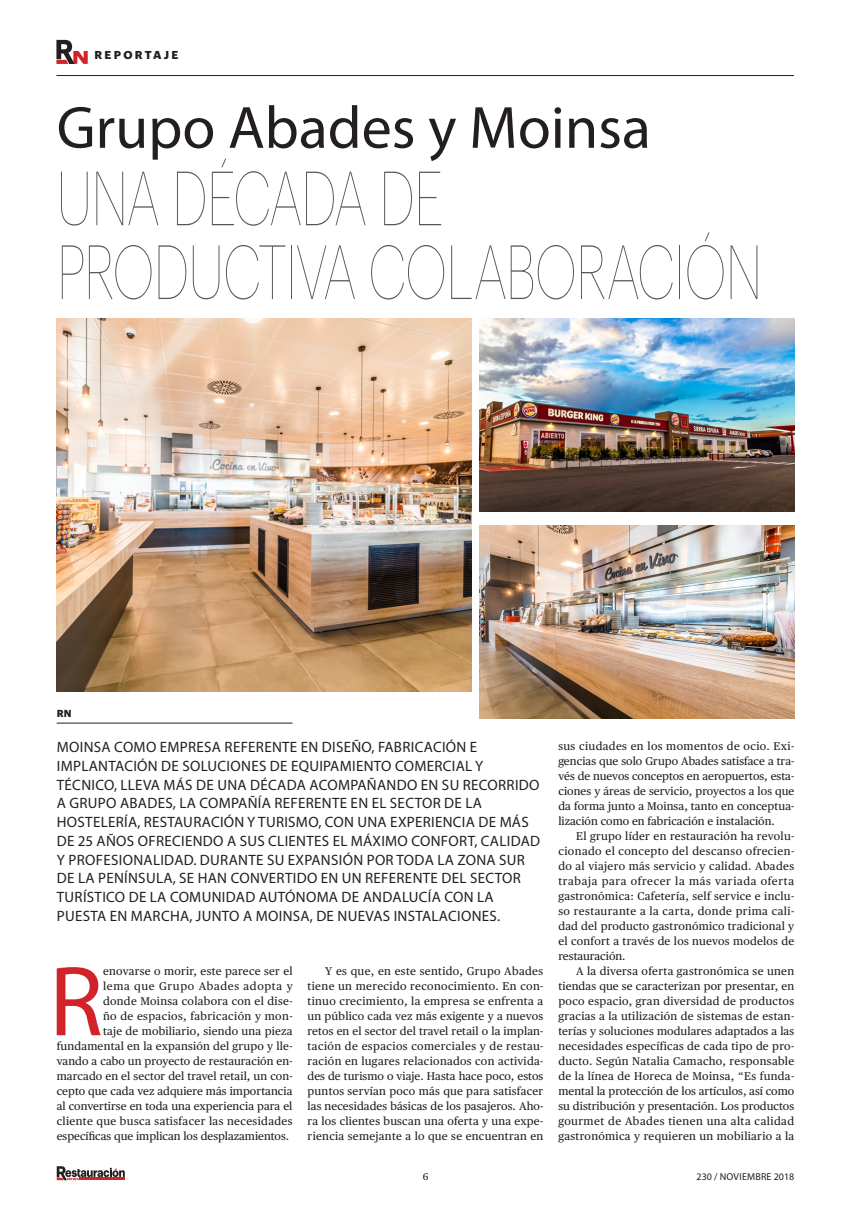
<style>
.page{position:relative;width:851px;height:1205px;background:#fff}
.page>*{position:absolute;margin:0;border:0;box-sizing:border-box;transform-origin:0 0}
.Texto_capitular{font:100.25px "Myriad Pro";color:#d1232a}
.Titular{font:100 75px "Graphik";letter-spacing:-.02em;color:#57585a;scale:.7 1}
.Antetítulo{font:60px "Myriad Pro";color:#231f20}
.Entradilla{font:15px/18.8px "Myriad Pro";letter-spacing:.02em;color:#231f20}
.TEXTO_GENERAL_RN{font:11.25px/15px "Publico Text";letter-spacing:.025em;color:#231f20;text-align:justify}
.Texto_capitular-2{font:11.25px "Publico Text";letter-spacing:.02em;color:#231f20}
.Texto_capitular-3{font:11.25px "Publico Text";color:#231f20}
.Texto_capitular-4{font:11.25px "Publico Text";letter-spacing:.06em;color:#231f20}
.t1{font:700 11.25px "Graphik";letter-spacing:.2em;color:#231f20}
.t2{font:10px "Myriad Pro";letter-spacing:.02em;color:#231f20}
.RN{font:700 10px "Graphik";color:#231f20}
.t3{font:10px "Publico Text";color:#231f20}
</style>
<div class="page">
<hr style="left:56px;top:75px;width:737px;height:1px;background:#231f20">
<svg style="left:56px;top:40px;width:32px;height:24px"></svg>
<hr style="left:57px;top:723px;width:235px;height:1px;background:#231f20">
<img style="left:57px;top:319px;width:414px;height:372px">
<svg style="left:57px;top:1166px;width:68px;height:14px"></svg>
<img style="left:480px;top:319px;width:314px;height:192px">
<img style="left:480px;top:526px;width:314px;height:192px">
<p class="t1" style="left:94px;top:46px;width:85px">REPORTAJE</p>
<p class="Antetítulo" style="left:57px;top:91px;width:595px">Grupo Abades y Moinsa</p>
<p class="Titular" style="left:57px;top:145px;width:554px">UNA DÉCADA DE</p>
<p class="Titular" style="left:57px;top:219px;width:1009px">PRODUCTIVA COLABORACIÓN</p>
<p class="RN" style="left:57px;top:706px;width:16px">RN</p>
<p class="Entradilla" style="left:57px;top:737px;width:485px">MOINSA COMO EMPRESA REFERENTE EN DISEÑO, FABRICACIÓN E IMPLANTACIÓN DE SOLUCIONES DE EQUIPAMIENTO COMERCIAL Y TÉCNICO, LLEVA MÁS DE UNA DÉCADA ACOMPAÑANDO EN SU RECORRIDO A GRUPO ABADES, LA COMPAÑÍA REFERENTE EN EL SECTOR DE LA HOSTELERÍA, RESTAURACIÓN Y TURISMO, CON UNA EXPERIENCIA DE MÁS DE 25 AÑOS OFRECIENDO A SUS CLIENTES EL MÁXIMO CONFORT, CALIDAD Y PROFESIONALIDAD. DURANTE SU EXPANSIÓN POR TODA LA ZONA SUR DE LA PENÍNSULA, SE HAN CONVERTIDO EN UN REFERENTE DEL SECTOR TURÍSTICO DE LA COMUNIDAD AUTÓNOMA DE ANDALUCÍA CON LA PUESTA EN MARCHA, JUNTO A MOINSA, DE NUEVAS INSTALACIONES.</p>
<p class="Texto_capitular" style="left:49px;top:940px;width:55px">R</p>
<p class="Texto_capitular-2" style="left:103px;top:964px;width:191px">enovarse o morir, este parece ser el</p>
<p class="Texto_capitular-4" style="left:103px;top:979px;width:191px">lema que Grupo Abades adopta y</p>
<p class="Texto_capitular-2" style="left:103px;top:994px;width:191px">donde Moinsa colabora con el dise-</p>
<p class="Texto_capitular-2" style="left:103px;top:1009px;width:191px">ño de espacios, fabricación y mon-</p>
<p class="Texto_capitular-2" style="left:103px;top:1024px;width:191px">taje de mobiliario, siendo una pieza</p>
<p class="Texto_capitular-2" style="left:57px;top:1039px;width:237px">fundamental en la expansión del grupo y lle-</p>
<p class="Texto_capitular-2" style="left:57px;top:1054px;width:237px">vando a cabo un proyecto de restauración en-</p>
<p class="Texto_capitular-2" style="left:57px;top:1069px;width:237px">marcado en el sector del travel retail, un con-</p>
<p class="Texto_capitular-2" style="left:57px;top:1084px;width:237px">cepto que cada vez adquiere más importancia</p>
<p class="Texto_capitular-2" style="left:57px;top:1099px;width:237px">al convertirse en toda una experiencia para el</p>
<p class="Texto_capitular-2" style="left:57px;top:1114px;width:237px">cliente que busca satisfacer las necesidades</p>
<p class="Texto_capitular-3" style="left:57px;top:1129px;width:234px">específicas que implican los desplazamientos.</p>
<p class="TEXTO_GENERAL_RN" style="left:307px;top:964px;width:237px;text-indent:18px">Y es que, en este sentido, Grupo Abades tiene un merecido reconocimiento. En con&shy;tinuo crecimiento, la empresa se enfrenta a un público cada vez más exigente y a nuevos retos en el sector del travel retail o la implan&shy;tación de espacios comerciales y de restau&shy;ración en lugares relacionados con activida&shy;des de turismo o viaje. Hasta hace poco, estos puntos servían poco más que para satisfacer las necesidades básicas de los pasajeros. Aho&shy;ra los clientes buscan una oferta y una expe&shy;riencia semejante a lo que se encuentran en</p>
<p class="TEXTO_GENERAL_RN" style="left:558px;top:739px;width:237px">sus ciudades en los momentos de ocio. Exi&shy;gencias que solo Grupo Abades satisface a tra&shy;vés de nuevos conceptos en aeropuertos, esta&shy;ciones y áreas de servicio, proyectos a los que da forma junto a Moinsa, tanto en conceptua&shy;lización como en fabricación e instalación.</p>
<p class="TEXTO_GENERAL_RN" style="left:558px;top:829px;width:237px;text-indent:18px">El grupo líder en restauración ha revolu&shy;cionado el concepto del descanso ofrecien&shy;do al viajero más servicio y calidad. Abades trabaja para ofrecer la más variada oferta gastronómica: Cafetería, self service e inclu&shy;so restaurante a la carta, donde prima cali&shy;dad del producto gastronómico tradicional y el confort a través de los nuevos modelos de restauración.</p>
<p class="TEXTO_GENERAL_RN" style="left:558px;top:964px;width:237px;text-indent:18px">A la diversa oferta gastronómica se unen tiendas que se caracterizan por presentar, en poco espacio, gran diversidad de productos gracias a la utilización de sistemas de estan&shy;terías y soluciones modulares adaptados a las necesidades específicas de cada tipo de pro&shy;ducto. Según Natalia Camacho, responsable de la línea de Horeca de Moinsa, “Es funda&shy;mental la protección de los artículos, así como su distribución y presentación. Los productos gourmet de Abades tienen una alta calidad gastronómica y requieren un mobiliario a la</p>
<p class="t3" style="left:422px;top:1171px;width:7px">6</p>
<p class="t2" style="left:696px;top:1170px;width:99px">230 / NOVIEMBRE 2018</p>
</div>
